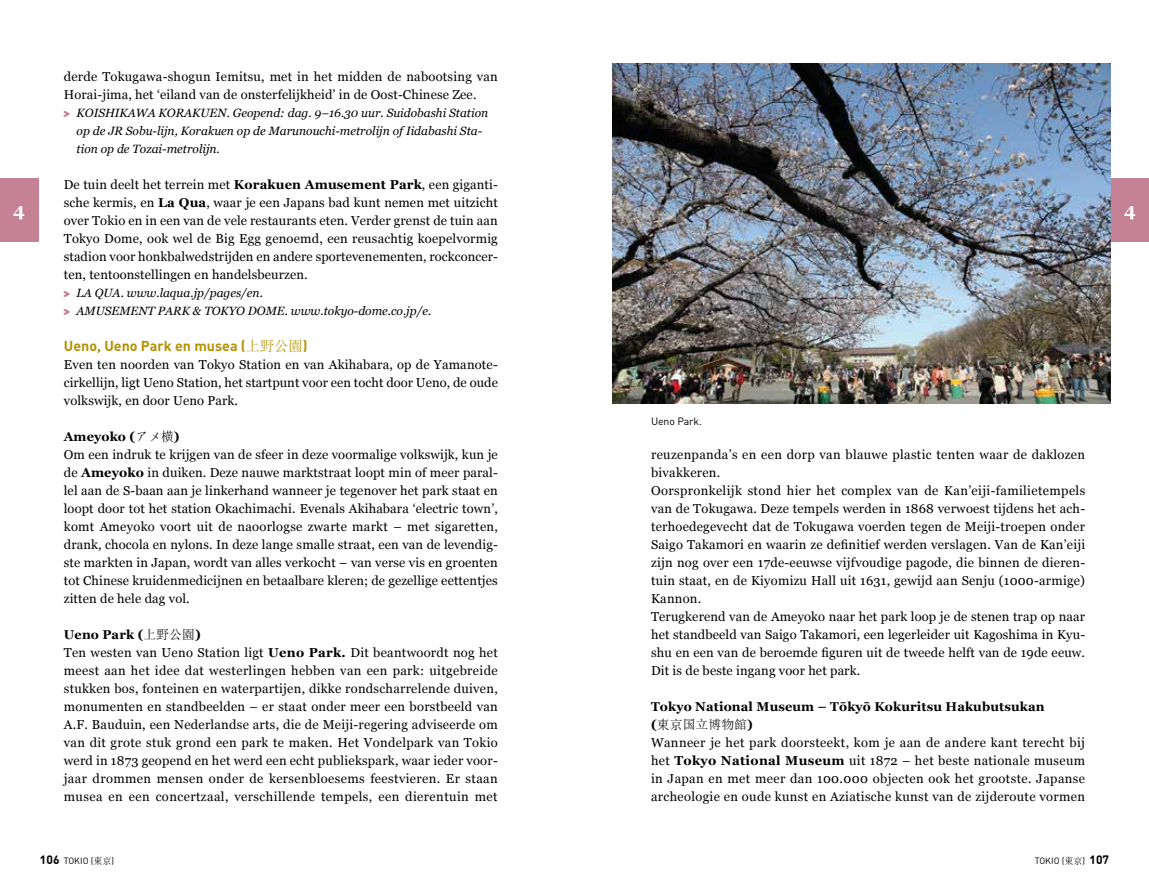
<style>
.page{position:relative;width:1149px;height:893px;background:#fff}
.page>*{position:absolute;margin:0;border:0;box-sizing:border-box;transform-origin:0 0}
.t1{font:700 18px "Georgia";color:#fff}
.t2{font:700 14.25px "DIN Pro";color:#b59100}
.t3{font:12.9px/18px "Georgia";letter-spacing:.015em;color:#000;text-align:justify}
.t4{font:700 12.75px "Georgia";letter-spacing:.01em;color:#000}
.t5{font:12.75px "Sim Sun";letter-spacing:.01em;color:#000}
.t6{font:italic 12px/18px "Georgia";color:#000}
.t7{font:700 12px "DIN Round Offc";color:#000}
.t8{font:10.5px "DIN Pro";letter-spacing:-.01em;color:#000}
.t9{font:9px "DIN Round Offc";color:#000}
.s1{font-family:"Dominicus";font-style:normal;color:#c58296}
.s2{font-weight:700}
.s3{font-family:"Sim Sun";font-weight:400}
.s4{font-family:"Georgia";font-weight:700}
.s5{font-weight:700;font-size:12px}
.s6{font-family:"Sim Sun"}
</style>
<div class="page">
<div style="left:1110px;top:179px;width:38px;height:63px;background:#c58296"></div>
<div style="left:0;top:179px;width:38px;height:63px;background:#c58296"></div>
<img style="left:612px;top:64px;width:498px;height:340px">
<p class="t3" style="left:64px;top:68px;width:435px">derde Tokugawa-shogun Iemitsu, met in het midden de nabootsing van<br>Horai-jima, het ‘eiland van de onsterfelijkheid’ in de Oost-Chinese Zee.</p>
<p class="t6" style="left:77px;top:104px;width:413px;text-indent:-13px"><span class="s1">&gt;</span> KOISHIKAWA KORAKUEN. Geopend: dag. 9–16.30 uur. Suidobashi Station op de JR Sobu-lijn, Korakuen op de Marunouchi-metrolijn of Iidabashi Sta&shy;tion op de Tozai-metrolijn.</p>
<p class="t3" style="left:64px;top:176px;width:435px">De tuin deelt het terrein met <span class="s2">Korakuen Amusement Park</span>, een giganti&shy;sche kermis, en <span class="s2">La Qua</span>, waar je een Japans bad kunt nemen met uitzicht over Tokio en in een van de vele restaurants eten. Verder grenst de tuin aan Tokyo Dome, ook wel de Big Egg genoemd, een reusachtig koepelvormig stadion voor honkbalwedstrijden en andere sportevenementen, rockconcer&shy;ten, tentoonstellingen en handelsbeurzen.</p>
<p class="t6" style="left:64px;top:284px;width:369px"><span class="s1">&gt;</span> LA QUA. www.laqua.jp/pages/en.<br><span class="s1">&gt;</span> AMUSEMENT PARK &amp; TOKYO DOME. www.tokyo-dome.co.jp/e.</p>
<p class="t2" style="left:64px;top:334px;width:245px">Ueno, Ueno Park en musea (<span class="s3">上野公園</span>)</p>
<p class="t3" style="left:64px;top:356px;width:435px">Even ten noorden van Tokyo Station en van Akihabara, op de Yamanote&shy;cirkellijn, ligt Ueno Station, het startpunt voor een tocht door Ueno, de oude volkswijk, en door Ueno Park.</p>
<p class="t4" style="left:64px;top:428px;width:117px">Ameyoko (<span class="s3">アメ横</span>)</p>
<p class="t3" style="left:64px;top:446px;width:435px">Om een indruk te krijgen van de sfeer in deze voormalige volkswijk, kun je de <span class="s2">Ameyoko</span> in duiken. Deze nauwe marktstraat loopt min of meer paral&shy;lel aan de S-baan aan je linkerhand wanneer je tegenover het park staat en loopt door tot het station Okachimachi. Evenals Akihabara ‘electric town’, komt Ameyoko voort uit de naoorlogse zwarte markt – met sigaretten, drank, chocola en nylons. In deze lange smalle straat, een van de levendig&shy;ste markten in Japan, wordt van alles verkocht – van verse vis en groenten tot Chinese kruidenmedicijnen en betaalbare kleren; de gezellige eettentjes zitten de hele dag vol.</p>
<p class="t4" style="left:64px;top:626px;width:138px">Ueno Park (<span class="s3">上野公園</span>)</p>
<p class="t3" style="left:64px;top:644px;width:435px">Ten westen van Ueno Station ligt <span class="s2">Ueno Park.</span> Dit beantwoordt nog het meest aan het idee dat westerlingen hebben van een park: uitgebreide stukken bos, fonteinen en waterpartijen, dikke rondscharrelende duiven, monumenten en standbeelden – er staat onder meer een borstbeeld van A.F. Bauduin, een Nederlandse arts, die de Meiji-regering adviseerde om van dit grote stuk grond een park te maken. Het Vondelpark van Tokio werd in 1873 geopend en het werd een echt publiekspark, waar ieder voor&shy;jaar drommen mensen onder de kersenbloesems feestvieren. Er staan musea en een concertzaal, verschillende tempels, een dierentuin met</p>
<h1 class="t1" style="left:13px;top:198px;width:13px">4</h1>
<h1 class="t1" style="left:1123px;top:198px;width:13px">4</h1>
<p class="t8" style="left:651px;top:413px;width:52px">Ueno Park.</p>
<p class="t3" style="left:651px;top:446px;width:435px;text-align:left">reuzenpanda’s en een dorp van blauwe plastic tenten waar de daklozen bivakkeren.<br>Oorspronkelijk stond hier het complex van de Kan’eiji-familietempels van de Tokugawa. Deze tempels werden in 1868 verwoest tijdens het ach&shy;terhoedegevecht dat de Tokugawa voerden tegen de Meiji-troepen onder Saigo Takamori en waarin ze definitief werden verslagen. Van de Kan’eiji zijn nog over een 17de-eeuwse vijfvoudige pagode, die binnen de dieren&shy;tuin staat, en de Kiyomizu Hall uit 1631, gewijd aan Senju (1000-armige)<br>Kannon.<br>Terugkerend van de Ameyoko naar het park loop je de stenen trap op naar het standbeeld van Saigo Takamori, een legerleider uit Kagoshima in Kyu&shy;shu en een van de beroemde figuren uit de tweede helft van de 19de eeuw.<br>Dit is de beste ingang voor het park.</p>
<p class="t4" style="left:651px;top:698px;width:395px">Tokyo National Museum – Tōkyō Kokuritsu Hakubutsukan</p>
<p class="t5" style="left:651px;top:718px;width:103px"><span class="s4">(</span>東京国立博物館<span class="s4">)</span></p>
<p class="t3" style="left:651px;top:734px;width:435px">Wanneer je het park doorsteekt, kom je aan de andere kant terecht bij het <span class="s2">Tokyo National Museum</span> uit 1872 – het beste nationale museum in Japan en met meer dan 100.000 objecten ook het grootste. Japanse archeologie en oude kunst en Aziatische kunst van de zijderoute vormen</p>
<p class="t9" style="left:40px;top:855px;width:76px"><span class="s5">106</span> TOKIO (<span class="s6">東京</span>)</p>
<p class="t7" style="left:1089px;top:852px;width:21px">107</p>
<p class="t9" style="left:1034px;top:855px;width:52px">TOKIO (<span class="s6">東京</span>)</p>
</div>
